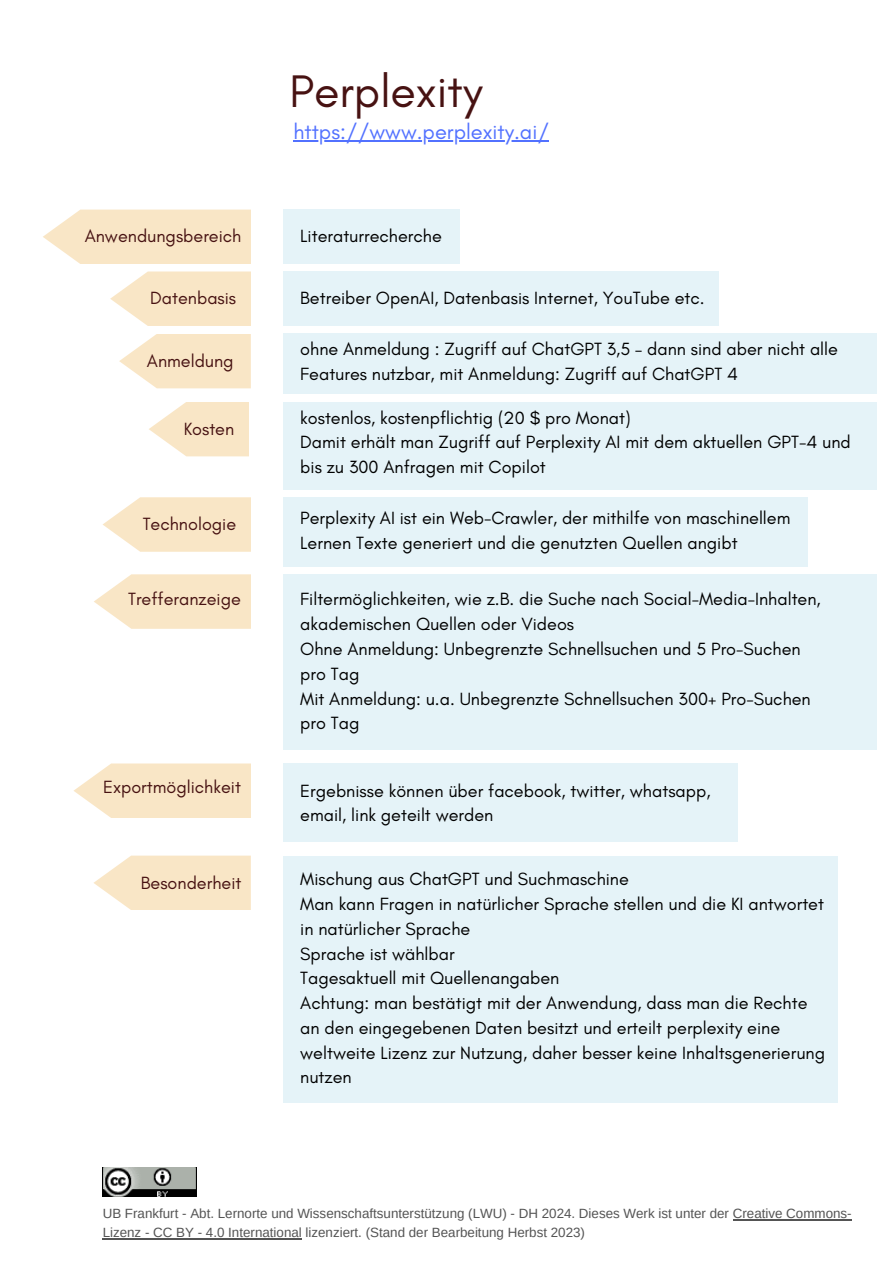
<style>
.page{position:relative;width:894px;height:1264px;background:#fff}
.page>*{position:absolute;margin:0;border:0;box-sizing:border-box;transform-origin:0 0}
.t1{font:46.5px "Glacial Indifference";color:#471212}
.t2{font:21.75px "Glacial Indifference";color:#5271ff}
.t3{font:18px/24.8px "Glacial Indifference";color:#000}
.t4{font:18px "Glacial Indifference";color:#471212}
.t5{font:13.35px/18.6px "Arimo";color:#545454}
</style>
<div class="page">
<img style="left:103px;top:1167px;width:94px;height:29px">
<hr style="left:732px;top:1219px;width:119px;height:1px;background:#545454">
<hr style="left:103px;top:1237px;width:199px;height:1px;background:#545454">
<hr style="left:293px;top:140px;width:256px;height:1px;background:#5271ff">
<div style="left:283px;top:209px;width:176px;height:55px;background:#e5f3f8"></div>
<svg style="left:110px;top:271px;width:141px;height:55px;background:#f9e9ce"></svg>
<div style="left:283px;top:271px;width:435px;height:55px;background:#e5f3f8"></div>
<div style="left:283px;top:334px;width:593px;height:60px;background:#e5f3f8"></div>
<div style="left:283px;top:402px;width:593px;height:87px;background:#e5f3f8"></div>
<svg style="left:43px;top:209px;width:208px;height:55px;background:#f9e8cb"></svg>
<svg style="left:119px;top:334px;width:132px;height:54px;background:#f9e9ce"></svg>
<svg style="left:149px;top:402px;width:100px;height:54px"></svg>
<div style="left:283px;top:497px;width:524px;height:69px;background:#e5f3f8"></div>
<svg style="left:103px;top:497px;width:148px;height:55px;background:#f9e9cd"></svg>
<svg style="left:94px;top:574px;width:157px;height:55px;background:#f9e9cd"></svg>
<svg style="left:73px;top:763px;width:178px;height:55px;background:#f9e8cc"></svg>
<svg style="left:93px;top:855px;width:158px;height:55px;background:#f9e9cd"></svg>
<div style="left:283px;top:574px;width:592px;height:176px;background:#e5f3f8"></div>
<div style="left:283px;top:763px;width:454px;height:79px;background:#e5f3f8"></div>
<div style="left:283px;top:855px;width:553px;height:247px;background:#e5f3f8"></div>
<h3 class="t4" style="left:85px;top:225px;width:158px">Anwendungsbereich</h3>
<h3 class="t4" style="left:150px;top:287px;width:87px">Datenbasis</h3>
<h3 class="t4" style="left:147px;top:350px;width:88px">Anmeldung</h3>
<h3 class="t4" style="left:184px;top:417px;width:52px">Kosten</h3>
<h3 class="t4" style="left:143px;top:513px;width:95px">Technologie</h3>
<h3 class="t4" style="left:128px;top:588px;width:114px">Trefferanzeige</h3>
<h3 class="t4" style="left:103px;top:776px;width:139px">Exportmöglichkeit</h3>
<h3 class="t4" style="left:141px;top:871px;width:102px">Besonderheit</h3>
<h3 class="t1" style="left:289px;top:62px;width:194px">Perplexity</h3>
<h3 class="t2" style="left:293px;top:118px;width:257px">https://www.perplexity.ai/</h3>
<h3 class="t3" style="left:300px;top:224px;width:143px">Literaturrecherche</h3>
<h3 class="t3" style="left:300px;top:286px;width:406px">Betreiber OpenAI, Datenbasis Internet, YouTube etc.</h3>
<h3 class="t3" style="left:300px;top:336px;width:539px">ohne Anmeldung : Zugriff auf ChatGPT 3,5 – dann sind aber nicht alle<br>Features nutzbar, mit Anmeldung: Zugriff auf ChatGPT 4</h3>
<p class="t3" style="left:300px;top:405px;width:552px">kostenlos, kostenpflichtig (20 $ pro Monat)<br>Damit erhält man Zugriff auf Perplexity AI mit dem aktuellen GPT-4 und bis zu 300 Anfragen mit Copilot</p>
<h3 class="t3" style="left:300px;top:505px;width:491px">Perplexity AI ist ein Web-Crawler, der mithilfe von maschinellem<br>Lernen Texte generiert und die genutzten Quellen angibt</h3>
<h3 class="t3" style="left:300px;top:587px;width:522px">Filtermöglichkeiten, wie z.B. die Suche nach Social-Media-Inhalten, akademischen Quellen oder Videos<br>Ohne Anmeldung: Unbegrenzte Schnellsuchen und 5 Pro-Suchen pro Tag<br>Mit Anmeldung: u.a. Unbegrenzte Schnellsuchen 300+ Pro-Suchen pro Tag</h3>
<h3 class="t3" style="left:300px;top:778px;width:411px">Ergebnisse können über facebook, twitter, whatsapp, email, link geteilt werden</h3>
<p class="t3" style="left:300px;top:866px;width:526px">Mischung aus ChatGPT und Suchmaschine<br>Man kann Fragen in natürlicher Sprache stellen und die KI antwortet in natürlicher Sprache<br>Sprache ist wählbar<br>Tagesaktuell mit Quellenangaben<br>Achtung: man bestätigt mit der Anwendung, dass man die Rechte an den eingegebenen Daten besitzt und erteilt perplexity eine weltweite Lizenz zur Nutzung, daher besser keine Inhaltsgenerierung nutzen</p>
<h2 class="t5" style="left:103px;top:1204px;width:750px">UB Frankfurt - Abt. Lernorte und Wissenschaftsunterstützung (LWU) - DH 2024. Dieses Werk ist unter der Creative Commons-<br>Lizenz - CC BY - 4.0 International lizenziert. (Stand der Bearbeitung Herbst 2023)</h2>
</div>
